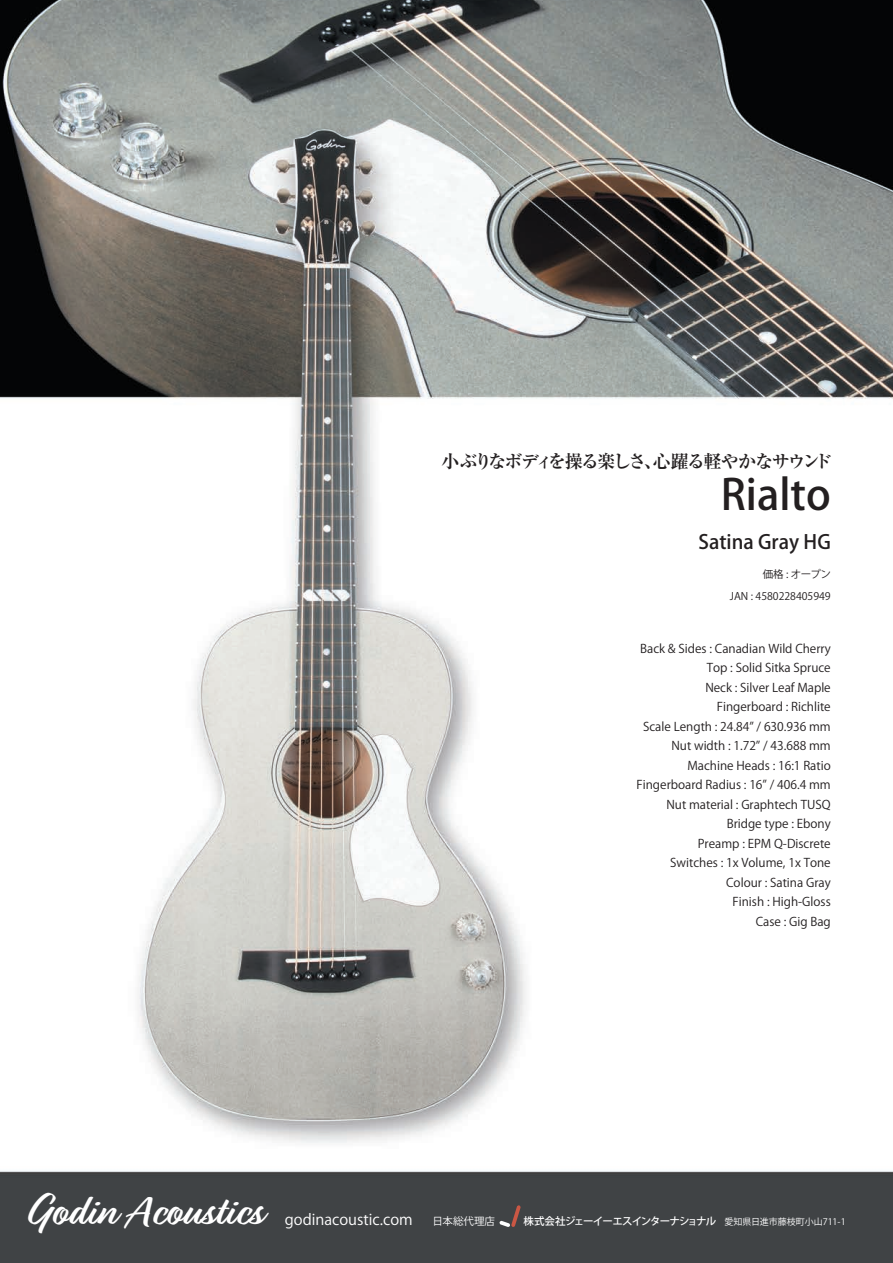
<style>
.page{position:relative;width:893px;height:1263px;background:#fff}
.page>*{position:absolute;margin:0;border:0;box-sizing:border-box;transform-origin:0 0}
.t1{font:700 43.05px "Relation";color:#fff}
.t2{font:500 42px "Koz Go Pro";color:#231f20}
.t3{font:500 19.5px "Koz Go Pro";color:#231f20}
.t4{font:700 18px "Ryumin Pro";letter-spacing:-.1em;color:#231f20}
.t5{font:15px "Koz Go Pr 6 N";color:#fff}
.t6{font:12px/19.5px "Koz Go Pro";color:#231f20;text-align:right}
.t7{font:500 10.5px "Koz Go Pro";letter-spacing:-.08em;color:#fff}
.t8{font:10.5px/21.3px "Koz Go Pr 6 N";color:#231f20;text-align:right}
.t9{font:10.5px "Koz Go Pro";color:#fff}
.s1{font-weight:400;font-size:9px}
</style>
<div class="page">
<img style="left:0;top:0;width:893px;height:1263px">
<svg style="left:499px;top:1205px;width:22px;height:22px"></svg>
<h3 class="t4" style="left:442px;top:447px;width:392px">小ぶりなボディを操る楽しさ、心躍る軽やかなサウンド</h3>
<h2 class="t2" style="left:721px;top:468px;width:111px">Rialto</h2>
<h3 class="t3" style="left:698px;top:529px;width:134px">Satina Gray HG</h3>
<p class="t8" style="left:730px;top:564px;width:103px">価格 : オープン<br>JAN : 4580228405949</p>
<p class="t6" style="left:637px;top:639px;width:196px">Back &amp; Sides : Canadian Wild Cherry<br>Top : Solid Sitka Spruce<br>Neck : Silver Leaf Maple<br>Fingerboard : Richlite<br>Scale Length : 24.84” / 630.936 mm<br>Nut width : 1.72” / 43.688 mm<br>Machine Heads : 16:1 Ratio<br>Fingerboard Radius : 16” / 406.4 mm<br>Nut material : Graphtech TUSQ<br>Bridge type : Ebony<br>Preamp : EPM Q-Discrete<br>Switches : 1x Volume, 1x Tone<br>Colour : Satina Gray<br>Finish : High-Gloss<br>Case : Gig Bag</p>
<h1 class="t1" style="left:29px;top:1186px;width:234px">Godin Acoustics</h1>
<p class="t5" style="left:285px;top:1211px;width:129px">godinacoustic.com</p>
<p class="t9" style="left:432px;top:1215px;width:64px">日本総代理店</p>
<p class="t7" style="left:524px;top:1215px;width:324px">株式会社ジェーイーエスインターナショナル <span class="s1">愛知県日進市藤枝町小山711-1</span></p>
</div>
